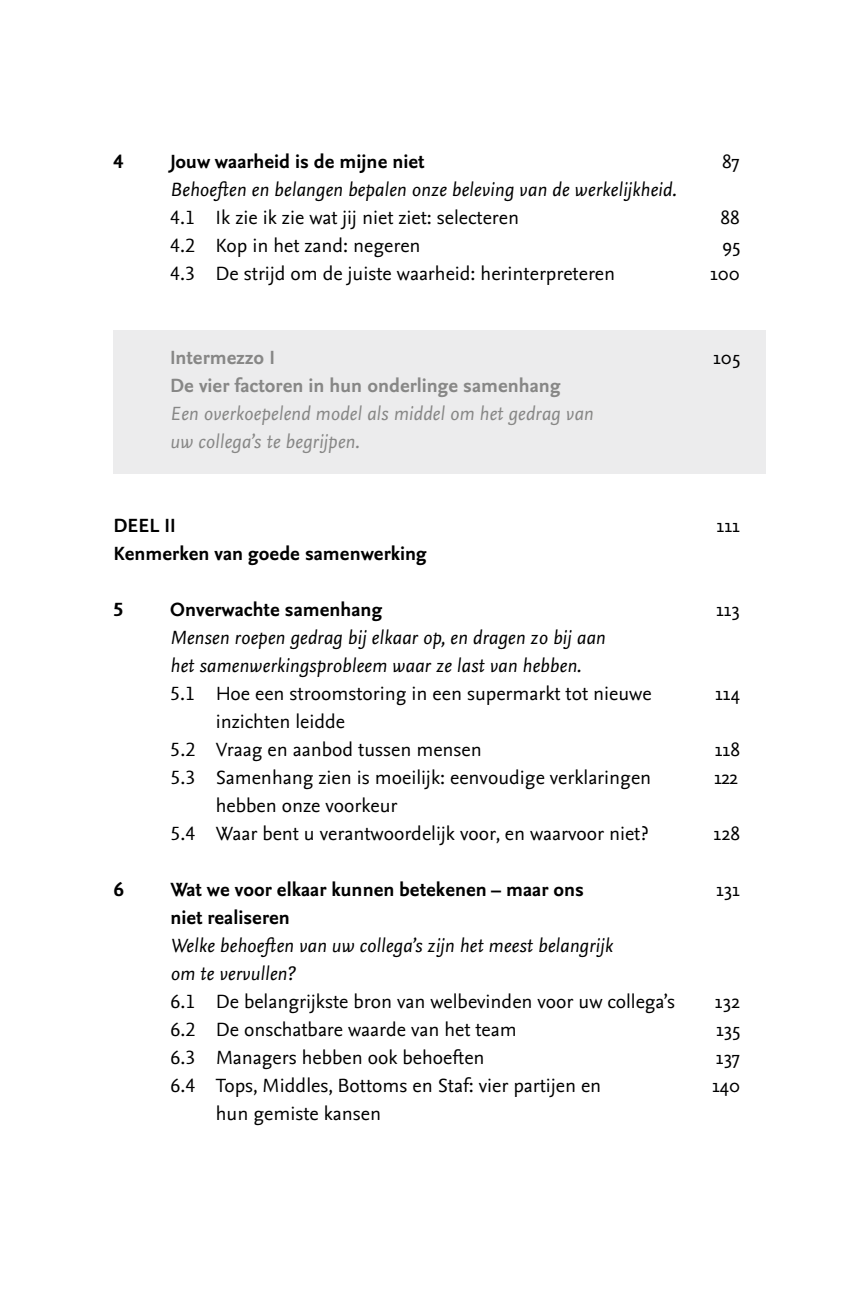
<style>
.page{position:relative;width:851px;height:1304px;background:#fff}
.page>*{position:absolute;margin:0;border:0;box-sizing:border-box;transform-origin:0 0}
.t1{font:20px/28px "Nexus Sans TF";color:#000}
.t2{font:italic 20px/28px "Nexus Sans TF";color:#000}
.t3{font:700 20px "Nexus Sans TF";color:#000}
.t4{font:italic 20px/28px "Nexus Sans TF";color:#878786}
.t5{font:700 20px "Nexus Sans TF";color:#878786}
.t6{font:20px "Nexus Sans";color:#000}
</style>
<div class="page">
<div style="left:113px;top:330px;width:652px;height:143px;background:#ececed"></div>
<p class="t3" style="left:113px;top:149px;width:11px">4</p>
<p class="t3" style="left:170px;top:149px;width:256px">Jouw waarheid is de mijne niet</p>
<p class="t6" style="left:722px;top:149px;width:19px">87</p>
<p class="t2" style="left:170px;top:175px;width:507px">Behoeften en belangen bepalen onze beleving van de werkelijkheid.</p>
<p class="t1" style="left:170px;top:203px;width:350px">4.1 Ik zie ik zie wat jij niet ziet: selecteren</p>
<p class="t6" style="left:720px;top:205px;width:21px">88</p>
<p class="t1" style="left:170px;top:231px;width:252px">4.2 Kop in het zand: negeren</p>
<p class="t6" style="left:722px;top:233px;width:19px">95</p>
<p class="t1" style="left:170px;top:259px;width:446px">4.3 De strijd om de juiste waarheid: herinterpreteren</p>
<p class="t6" style="left:710px;top:261px;width:31px">100</p>
<p class="t5" style="left:170px;top:345px;width:103px">Intermezzo I</p>
<p class="t6" style="left:713px;top:345px;width:28px">105</p>
<p class="t5" style="left:170px;top:373px;width:392px">De vier factoren in hun onderlinge samenhang</p>
<p class="t4" style="left:170px;top:399px;width:424px">Een overkoepelend model als middel om het gedrag van uw collega’s te begrijpen.</p>
<p class="t3" style="left:113px;top:513px;width:56px">DEE L II</p>
<p class="t6" style="left:716px;top:513px;width:25px">111</p>
<p class="t3" style="left:113px;top:541px;width:314px">Kenmerken van goede samenwerking</p>
<p class="t3" style="left:113px;top:597px;width:11px">5</p>
<p class="t3" style="left:170px;top:597px;width:213px">Onverwachte samenhang</p>
<p class="t6" style="left:716px;top:597px;width:25px">113</p>
<p class="t2" style="left:170px;top:623px;width:436px">Mensen roepen gedrag bij elkaar op, en dragen zo bij aan het samenwerkingsprobleem waar ze last van hebben.</p>
<p class="t1" style="left:170px;top:679px;width:482px">5.1 Hoe een stroomstoring in een supermarkt tot nieuwe</p>
<p class="t6" style="left:715px;top:681px;width:26px">114</p>
<p class="t1" style="left:170px;top:707px;width:313px;text-indent:45px">inzichten leidde<br>5.2 Vraag en aanbod tussen mensen</p>
<p class="t6" style="left:714px;top:737px;width:27px">118</p>
<p class="t1" style="left:170px;top:763px;width:482px">5.3 Samenhang zien is moeilijk: eenvoudige verklaringen</p>
<p class="t6" style="left:714px;top:765px;width:26px">122</p>
<p class="t1" style="left:170px;top:791px;width:479px;text-indent:45px">hebben onze voorkeur<br>5.4 Waar bent u verantwoordelijk voor, en waarvoor niet?</p>
<p class="t6" style="left:713px;top:821px;width:28px">128</p>
<p class="t3" style="left:114px;top:877px;width:11px">6</p>
<p class="t3" style="left:170px;top:877px;width:415px">Wat we voor elkaar kunnen betekenen – maar ons</p>
<p class="t6" style="left:716px;top:877px;width:25px">131</p>
<p class="t3" style="left:170px;top:905px;width:121px">niet realiseren</p>
<p class="t2" style="left:170px;top:931px;width:444px">Welke behoeften van uw collega’s zijn het meest belangrijk om te vervullen?</p>
<p class="t1" style="left:170px;top:987px;width:506px">6.1 De belangrijkste bron van welbevinden voor uw collega’s</p>
<p class="t6" style="left:714px;top:989px;width:27px">132</p>
<p class="t1" style="left:170px;top:1015px;width:348px">6.2 De onschatbare waarde van het team</p>
<p class="t6" style="left:716px;top:1017px;width:26px">135</p>
<p class="t1" style="left:170px;top:1043px;width:315px">6.3 Managers hebben ook behoeften</p>
<p class="t6" style="left:715px;top:1045px;width:26px">137</p>
<p class="t1" style="left:170px;top:1071px;width:432px">6.4 Tops, M iddles, Bottoms en Staf: vier partijen en</p>
<p class="t6" style="left:712px;top:1073px;width:30px">140</p>
<p class="t1" style="left:216px;top:1099px;width:167px">hun gemiste kansen</p>
</div>
